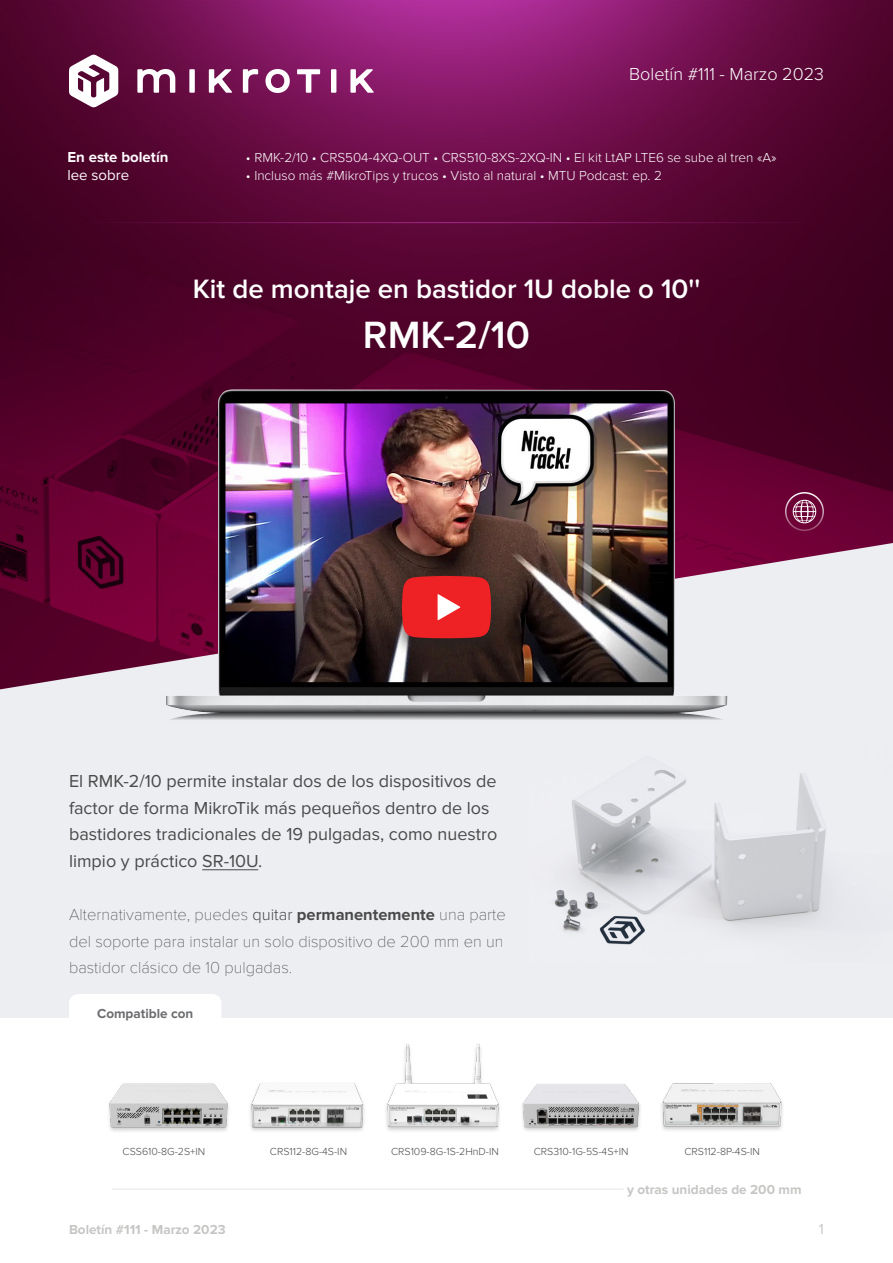
<style>
.page{position:relative;width:893px;height:1263px;background:#fff}
.page>*{position:absolute;margin:0;border:0;box-sizing:border-box;transform-origin:0 0}
.t1{font:600 39.45px "Proxima Nova";color:#fff}
.t2{font:600 27.6px "Proxima Nova";color:#fff}
.Teksts{font:18px/26.7px "Proxima Nova";color:#4a4a4a}
.t3{font:300 18px "Proxima Nova";color:#fff}
.Teksts-2{font:100 16.5px/26.7px "Proxima Nova T";color:#4a4a4a}
.t4{font:700 15px "Proxima Nova";color:#fffbff}
.t5{font:15px "Proxima Nova";color:#fffbff}
.t6{font:15px "Proxima Nova";color:#c7c8ca}
.t7{font:300 13.5px "Proxima Nova";color:#fff}
.t8{font:700 13.5px "Proxima Nova";color:#c6c6c5}
.t9{font:700 13.5px "Proxima Nova";color:#6c6d70}
.Teksts-3{font:300 10.65px "Proxima Nova";color:#494a4a}
.s1{font-family:"Proxima Nova";font-weight:300}
.s2{font-family:"Proxima Nova";font-weight:700}
</style>
<div class="page">
<div style="left:0;top:543px;width:893px;height:474px;background:#edeef2"></div>
<img style="left:0;top:0;width:893px;height:689px">
<img style="left:554px;top:769px;width:273px;height:176px">
<svg style="left:137px;top:69px;width:237px;height:24px"></svg>
<svg style="left:69px;top:55px;width:49px;height:52px"></svg>
<hr style="left:69px;top:222px;width:755px;height:1px;background:#a5298c">
<div style="left:785px;top:492px;width:39px;height:39px;border:2px solid #fff;border-radius:50%"></div>
<svg style="left:793px;top:500px;width:23px;height:23px"></svg>
<div style="left:190px;top:278px;width:513px;height:33px;background:#4f032a"></div>
<div style="left:359px;top:319px;width:176px;height:40px;background:#4d0228"></div>
<img style="left:109px;top:1083px;width:120px;height:49px">
<img style="left:386px;top:1044px;width:114px;height:87px">
<img style="left:250px;top:1083px;width:114px;height:48px">
<img style="left:522px;top:1084px;width:119px;height:47px">
<img style="left:661px;top:1083px;width:122px;height:48px">
<hr style="left:202px;top:869px;width:56px;height:1px;background:#4a4a4a">
<img style="left:165px;top:390px;width:563px;height:330px">
<div style="left:388px;top:571px;width:116px;height:89px;background:#231f20;opacity:.71"></div>
<svg style="left:402px;top:576px;width:89px;height:62px;background:#e62f31"></svg>
<hr style="left:112px;top:1188px;width:511px;height:2px;background:#c6c6c5">
<div style="left:69px;top:994px;width:152px;height:46px;background:#fff;border-radius:9px"></div>
<p class="t4" style="left:68px;top:148px;width:102px">En este boletín</p>
<p class="t5" style="left:68px;top:166px;width:63px">lee sobre</p>
<p class="t3" style="left:629px;top:64px;width:196px">Boletín #111 - Marzo 2023</p>
<p class="t7" style="left:246px;top:150px;width:532px">• RMK-2/10 • CRS504-4XQ-OUT • CRS510-8XS-2XQ-IN • El kit LtAP LTE6 se sube al tren «A»</p>
<p class="t7" style="left:246px;top:168px;width:417px">• Incluso más #MikroTips y trucos • Visto al natural • MTU Podcast: ep. 2</p>
<p class="t2" style="left:193px;top:273px;width:509px">Kit de montaje en bastidor 1U doble o 10''</p>
<p class="t1" style="left:363px;top:312px;width:169px">RMK-2/10</p>
<p class="Teksts" style="left:69px;top:768px;width:430px">El RMK-2/10 permite instalar dos de los dispositivos de factor de forma MikroTik más pequeños dentro de los bastidores tradicionales de 19 pulgadas, como nuestro limpio y práctico SR-10U.</p>
<p class="Teksts-2" style="left:69px;top:901px;width:438px">Alternativamente, puedes <span class="s1">quitar</span> <span class="s2">permanentemente</span> una parte del soporte para instalar un solo dispositivo de 200 mm en un bastidor clásico de 10 pulgadas.</p>
<p class="t9" style="left:97px;top:1005px;width:98px">Compatible con</p>
<p class="Teksts-3" style="left:123px;top:1145px;width:84px">CSS610-8G-2S+IN</p>
<p class="Teksts-3" style="left:270px;top:1145px;width:79px">CRS112-8G-4S-IN</p>
<p class="Teksts-3" style="left:391px;top:1145px;width:109px">CRS109-8G-1S-2HnD-IN</p>
<p class="Teksts-3" style="left:534px;top:1145px;width:96px">CRS310-1G-5S-4S+IN</p>
<p class="Teksts-3" style="left:684px;top:1145px;width:77px">CRS112-8P-4S-IN</p>
<p class="t8" style="left:627px;top:1181px;width:176px">y otras unidades de 200 mm</p>
<p class="t8" style="left:69px;top:1221px;width:158px">Boletín #111 - Marzo 2023</p>
<p class="t6" style="left:819px;top:1221px;width:7px">1</p>
</div>
